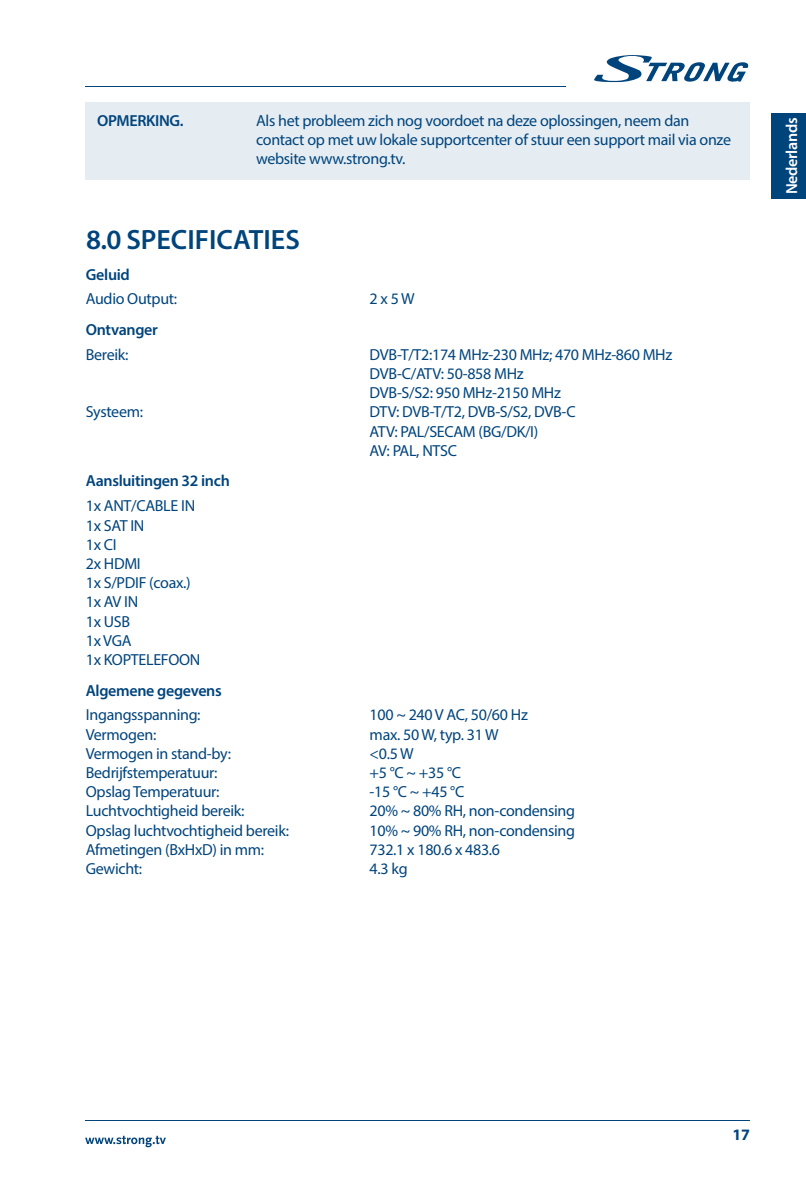
<style>
.page{position:relative;width:806px;height:1191px;background:#fff}
.page>*{position:absolute;margin:0;border:0;box-sizing:border-box;transform-origin:0 0}
.t1{font:600 28px "Myriad Pro";color:#00447c}
.t2{font:16px/19.2px "Myriad Pro";letter-spacing:-.02em;color:#00447c}
.t3{font:600 16px "Myriad Pro";letter-spacing:-.02em;color:#00447c}
.t4{font:600 16px "Myriad Pro";letter-spacing:-.02em;color:#fff}
.t5{font:700 16px "Myriad Pro";color:#00447c}
</style>
<div class="page">
<div style="left:86px;top:103px;width:663px;height:77px;background:#e5ecf2"></div>
<hr style="left:85px;top:1120px;width:663px;height:1px;background:#00447c">
<svg style="left:85px;top:1135px;width:81px;height:12px"></svg>
<svg style="left:594px;top:55px;width:154px;height:28px"></svg>
<hr style="left:85px;top:86px;width:480px;height:1px;background:#00447c">
<div style="left:771px;top:113px;width:34px;height:85px;background:#00447c"></div>
<p class="t3" style="left:97px;top:114px;width:88px">OPMERKING.</p>
<p class="t2" style="left:256px;top:112px;width:476px">Als het probleem zich nog voordoet na deze oplossingen, neem dan contact op met uw lokale supportcenter of stuur een support mail via onze website www.strong.tv.</p>
<h1 class="t1" style="left:86px;top:228px;width:215px">8.0 SPECIFICATIES</h1>
<p class="t3" style="left:86px;top:268px;width:46px">Geluid</p>
<p class="t2" style="left:86px;top:291px;width:93px">Audio Output:</p>
<p class="t2" style="left:369px;top:291px;width:47px">2 x 5 W</p>
<p class="t3" style="left:86px;top:323px;width:73px">Ontvanger</p>
<p class="t2" style="left:86px;top:346px;width:44px">Bereik:</p>
<p class="t2" style="left:369px;top:346px;width:304px">DVB-T/T2:174 MHz-230 MHz; 470 MHz-860 MHz<br>DVB-C/ATV: 50-858 MHz<br>DVB-S/S2: 950 MHz-2150 MHz</p>
<p class="t2" style="left:86px;top:404px;width:59px">Systeem:</p>
<p class="t2" style="left:369px;top:404px;width:207px">DTV: DVB-T/T2, DVB-S/S2, DVB-C<br>ATV: PAL/SECAM (BG/DK/I)<br>AV: PAL, NTSC</p>
<p class="t3" style="left:86px;top:475px;width:145px">Aansluitingen 32 inch</p>
<p class="t2" style="left:86px;top:498px;width:116px">1x ANT/CABLE IN<br>1x SAT IN<br>1x CI<br>2x HDMI<br>1x S/PDIF (coax.)<br>1x AV IN<br>1x USB<br>1x VGA<br>1x KOPTELEFOON</p>
<p class="t3" style="left:86px;top:684px;width:137px">Algemene gegevens</p>
<p class="t2" style="left:86px;top:707px;width:116px">Ingangsspanning:</p>
<p class="t2" style="left:369px;top:707px;width:160px">100 ~ 240 V AC, 50/60 Hz</p>
<p class="t2" style="left:86px;top:726px;width:72px">Vermogen:</p>
<p class="t2" style="left:369px;top:726px;width:130px">max. 50 W, typ. 31 W</p>
<p class="t2" style="left:86px;top:745px;width:147px">Vermogen in stand-by:</p>
<p class="t2" style="left:369px;top:745px;width:46px">&lt;0.5 W</p>
<p class="t2" style="left:86px;top:764px;width:133px">Bedrijfstemperatuur:</p>
<p class="t2" style="left:369px;top:764px;width:93px">+5 °C ~ +35 °C</p>
<p class="t2" style="left:86px;top:783px;width:135px">Opslag Temperatuur:</p>
<p class="t2" style="left:369px;top:783px;width:96px">-15 °C ~ +45 °C</p>
<p class="t2" style="left:86px;top:803px;width:160px">Luchtvochtigheid bereik:</p>
<p class="t2" style="left:369px;top:803px;width:207px">20% ~ 80% RH, non-condensing</p>
<p class="t2" style="left:86px;top:822px;width:204px">Opslag luchtvochtigheid bereik:</p>
<p class="t2" style="left:369px;top:822px;width:207px">10% ~ 90% RH, non-condensing</p>
<p class="t2" style="left:86px;top:841px;width:180px">Afmetingen (BxHxD) in mm:</p>
<p class="t2" style="left:369px;top:841px;width:132px">732.1 x 180.6 x 483.6</p>
<p class="t2" style="left:86px;top:860px;width:58px">Gewicht:</p>
<p class="t2" style="left:369px;top:860px;width:39px">4.3 kg</p>
<p class="t4" style="left:784px;top:194px;width:78px;rotate:-90deg">Nederlands</p>
<p class="t5" style="left:732px;top:1124px;width:19px">17</p>
</div>
